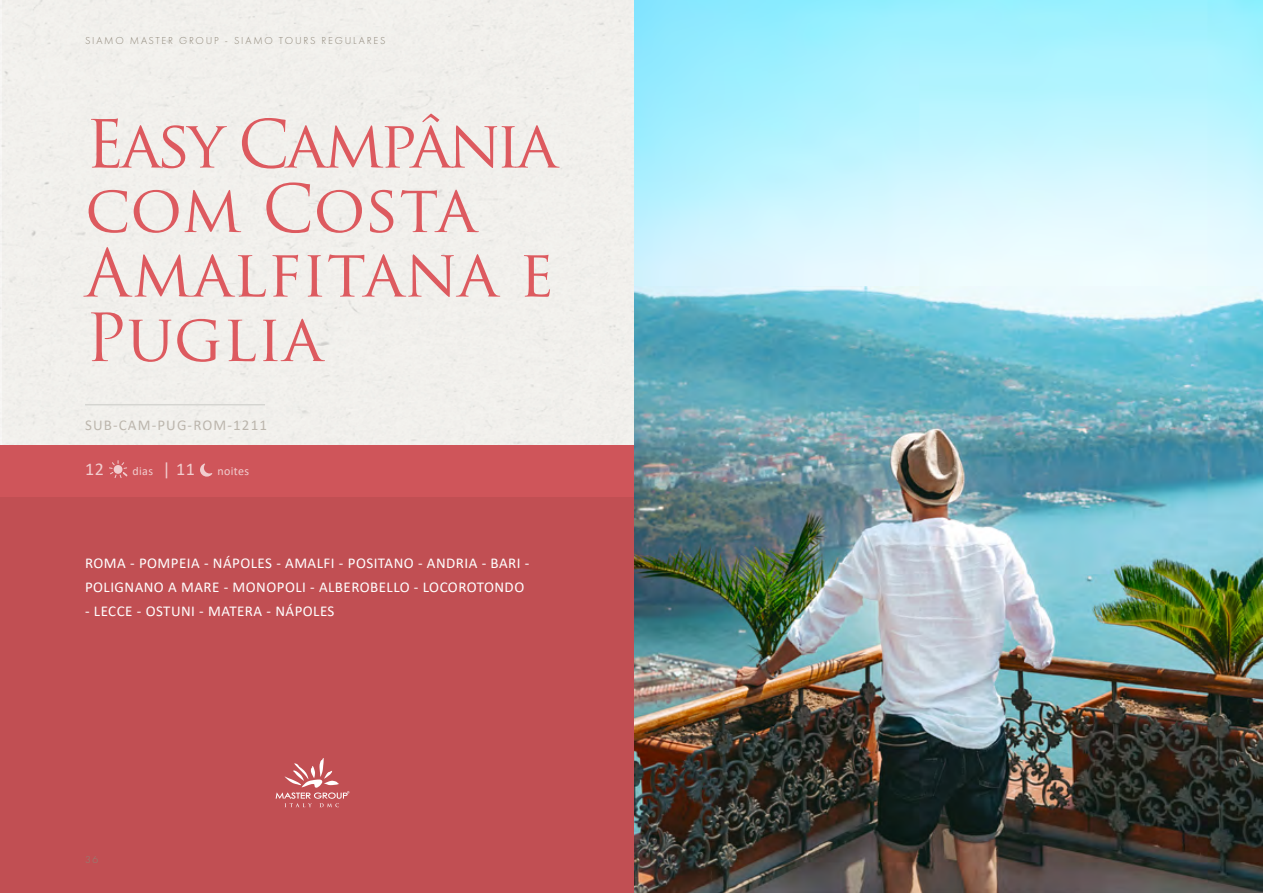
<style>
.page{position:relative;width:1263px;height:893px;background:#fff}
.page>*{position:absolute;margin:0;border:0;box-sizing:border-box;transform-origin:0 0}
.t1{font:64.5px/64.5px "Trajan Pro";letter-spacing:-.005em;color:#dd5a5f}
.t2{font:18px "Calibri";color:#fff}
.t3{font:15px/24px "Calibri";letter-spacing:.03em;color:#fff}
.t4{font:15px "Calibri";letter-spacing:.075em;color:#a69e93}
.t5{font:12px "Calibri";letter-spacing:.03em;color:#fff}
.t6{font:300 10.5px "Futura PT";letter-spacing:.17em;color:#8d8577}
.s1{font-size:18px}
</style>
<div class="page">
<img style="left:633px;top:0;width:630px;height:893px">
<div style="left:0;top:445px;width:633px;height:52px;background:#cf555a"></div>
<div style="left:0;top:497px;width:633px;height:396px;background:#c14f53"></div>
<hr style="left:85px;top:404px;width:180px;height:1px;background:#d5d5d1">
<svg style="left:276px;top:758px;width:73px;height:49px"></svg>
<svg style="left:109px;top:460px;width:18px;height:18px"></svg>
<svg style="left:200px;top:464px;width:12px;height:13px"></svg>
<p class="t6" style="left:85px;top:34px;width:302px">SIAMO MASTER GROUP - SIAMO TOURS REGULARES</p>
<h1 class="t1" style="left:85px;top:111px;width:474px">Easy Campânia com Costa<br>Amalfitana e<br>Puglia</h1>
<p class="t4" style="left:85px;top:415px;width:183px">SUB-CAM-PUG-ROM-1211</p>
<p class="t2" style="left:85px;top:457px;width:20px">12</p>
<p class="t5" style="left:132px;top:463px;width:64px">dias <span class="s1">| 11</span></p>
<p class="t5" style="left:217px;top:463px;width:33px">noites</p>
<p class="t3" style="left:85px;top:550px;width:446px">ROMA - POMPEIA - NÁPOLES - AMALFI - POSITANO - ANDRIA - BARI -<br>POLIGNANO A MARE - MONOPOLI - ALBEROBELLO - LOCOROTONDO</p>
<p class="t3" style="left:85px;top:598px;width:251px">- LECCE - OSTUNI - MATERA - NÁPOLES</p>
<p class="t6" style="left:85px;top:853px;width:15px">36</p>
</div>
